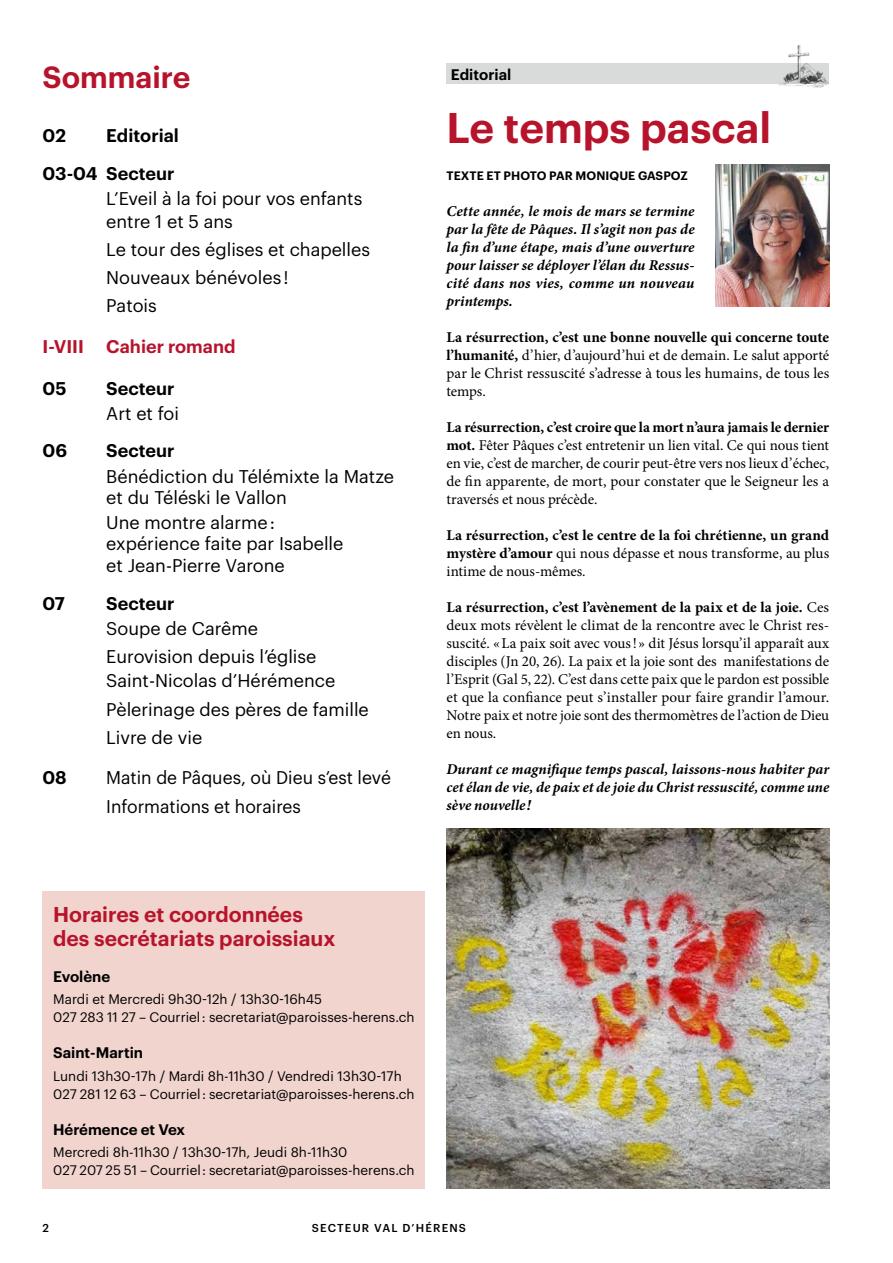
<style>
.page{position:relative;width:893px;height:1263px;background:#fff}
.page>*{position:absolute;margin:0;border:0;box-sizing:border-box;transform-origin:0 0}
.t1{font:600 42px "Graphik";color:#b7142c}
.t2{font:600 30px "Graphik";color:#b7142c}
.t3{font:600 21px/24px "Graphik";color:#b7142c}
.t4{font:18px/28.2px "Graphik";color:#000}
.t5{font:600 18px/37.5px "Graphik";color:#000;text-align:right}
.t6{font:600 18px "Graphik";color:#b7142c}
.t7{font:15px/18px "Minion Pro";letter-spacing:-.005em;color:#000;text-align:justify}
.t8{font:italic 700 15px/18px "Minion Pro";color:#000;text-align:justify}
.t9{font:700 15px/18px "Minion Pro";letter-spacing:.005em;color:#000;text-align:justify}
.t10{font:600 15px "Graphik";color:#000}
.t11{font:13.5px/18px "Graphik";color:#000}
.t12{font:600 12px "Graphik";letter-spacing:.005em;color:#000}
.t13{font:500 11.25px "Graphik";letter-spacing:.105em;color:#000}
.s1{font-weight:700}
.s2{font-weight:400}
</style>
<div class="page">
<div style="left:446px;top:64px;width:383px;height:20px;background:#d9dada"></div>
<img style="left:775px;top:45px;width:54px;height:44px">
<div style="left:43px;top:891px;width:382px;height:297px;background:#f0d4cd"></div>
<img style="left:716px;top:165px;width:113px;height:141px">
<img style="left:446px;top:828px;width:383px;height:360px">
<h2 class="t2" style="left:43px;top:55px;width:149px">Sommaire</h2>
<p class="t10" style="left:451px;top:63px;width:62px">Editorial</p>
<h1 class="t1" style="left:446px;top:95px;width:326px">Le temps pascal</h1>
<p class="t5" style="left:43px;top:115px;width:138px">Editorial<br>03-04 Secteur</p>
<p class="t4" style="left:106px;top:186px;width:258px;line-height:22.5px">L’Eveil à la foi pour vos enfants entre 1 et 5 ans</p>
<p class="t4" style="left:106px;top:234px;width:265px">Le tour des églises et chapelles<br>Nouveaux bénévoles !<br>Patois</p>
<p class="t6" style="left:43px;top:332px;width:195px">I-VIII Cahier romand</p>
<p class="t5" style="left:43px;top:368px;width:25px">05</p>
<p class="t5" style="left:106px;top:368px;width:70px">Secteur</p>
<p class="t4" style="left:106px;top:398px;width:74px">Art et foi</p>
<p class="t5" style="left:43px;top:430px;width:26px">06</p>
<p class="t5" style="left:106px;top:430px;width:70px">Secteur</p>
<p class="t4" style="left:106px;top:464px;width:289px;line-height:21px">Bénédiction du Télémixte la Matze et du Téléski le Vallon</p>
<p class="t4" style="left:106px;top:510px;width:239px;line-height:21.8px">Une montre alarme : expérience faite par Isabelle et Jean-Pierre Varone</p>
<p class="t5" style="left:43px;top:583px;width:24px">07</p>
<p class="t5" style="left:106px;top:583px;width:70px">Secteur</p>
<p class="t4" style="left:106px;top:613px;width:212px">Soupe de Carême<br>Eurovision depuis l’église</p>
<p class="t4" style="left:106px;top:665px;width:264px">Saint-Nicolas d’Hérémence<br>Pèlerinage des pères de famille<br>Livre de vie</p>
<p class="t5" style="left:43px;top:757px;width:26px">08</p>
<p class="t4" style="left:106px;top:762px;width:286px">Matin de Pâques, où Dieu s’est levé<br>Informations et horaires</p>
<p class="t5" style="left:43px;top:115px;width:25px">02</p>
<p class="t12" style="left:446px;top:166px;width:243px">TEXTE ET PHOTO PAR MONIQUE GASPOZ</p>
<p class="t8" style="left:446px;top:202px;width:250px">Cette année, le mois de mars se termine par la fête de Pâques. Il s’agit non pas de la fin d’une étape, mais d’une ouverture pour laisser se déployer l’élan du Ressus&shy;cité dans nos vies, comme un nouveau printemps.</p>
<p class="t7" style="left:446px;top:328px;width:384px"><span class="s1">La résurrection, c’est une bonne nouvelle qui concerne toute l’humanité,</span> d’hier, d’aujourd’hui et de demain. Le salut apporté par le Christ ressuscité s’adresse à tous les humains, de tous les temps.</p>
<p class="t7" style="left:446px;top:418px;width:384px"><span class="s1">La résurrection, c’est croire que la mort n’aura jamais le dernier mot.</span> Fêter Pâques c’est entretenir un lien vital. Ce qui nous tient en vie, c’est de marcher, de courir peut-être vers nos lieux d’échec, de fin apparente, de mort, pour constater que le Seigneur les a traversés et nous précède.</p>
<p class="t9" style="left:446px;top:526px;width:384px">La résurrection, c’est le centre de la foi chrétienne, un grand mystère d’amour <span class="s2">qui nous dépasse et nous transforme, au plus intime de nous-mêmes.</span></p>
<p class="t7" style="left:446px;top:598px;width:384px"><span class="s1">La résurrection, c’est l’avènement de la paix et de la joie.</span> Ces deux mots révèlent le climat de la rencontre avec le Christ res&shy;suscité. «La paix soit avec vous!» dit Jésus lorsqu’il apparaît aux disciples (Jn 20, 26). La paix et la joie sont des manifestations de l’Esprit (Gal 5, 22). C’est dans cette paix que le pardon est possible et que la confiance peut s’installer pour faire grandir l’amour.<br>Notre paix et notre joie sont des thermomètres de l’action de Dieu en nous.</p>
<p class="t8" style="left:446px;top:760px;width:384px">Durant ce magnifique temps pascal, laissons-nous habiter par cet élan de vie, de paix et de joie du Christ ressuscité, comme une sève nouvelle!</p>
<h3 class="t3" style="left:53px;top:900px;width:284px">Horaires et coordonnées des secrétariats paroissiaux</h3>
<p class="t10" style="left:53px;top:965px;width:59px">Evolène</p>
<p class="t11" style="left:53px;top:989px;width:363px">Mardi et Mercredi 9h30-12h / 13h30-16h45<br>027 283 11 27 – Courriel : secretariat@paroisses-herens.ch</p>
<p class="t10" style="left:53px;top:1041px;width:91px">Saint-Martin</p>
<p class="t11" style="left:53px;top:1065px;width:363px">Lundi 13h30-17h / Mardi 8h-11h30 / Vendredi 13h30-17h<br>027 281 12 63 – Courriel : secretariat@paroisses-herens.ch</p>
<p class="t10" style="left:53px;top:1117px;width:134px">Hérémence et Vex</p>
<p class="t11" style="left:53px;top:1142px;width:363px">Mercredi 8h-11h30 / 13h30-17h, Jeudi 8h-11h30<br>027 207 25 51 – Courriel : secretariat@paroisses-herens.ch</p>
<p class="t13" style="left:43px;top:1219px;width:8px">2</p>
<p class="t13" style="left:312px;top:1219px;width:156px">SECTEUR VAL D’HÉRENS</p>
</div>
